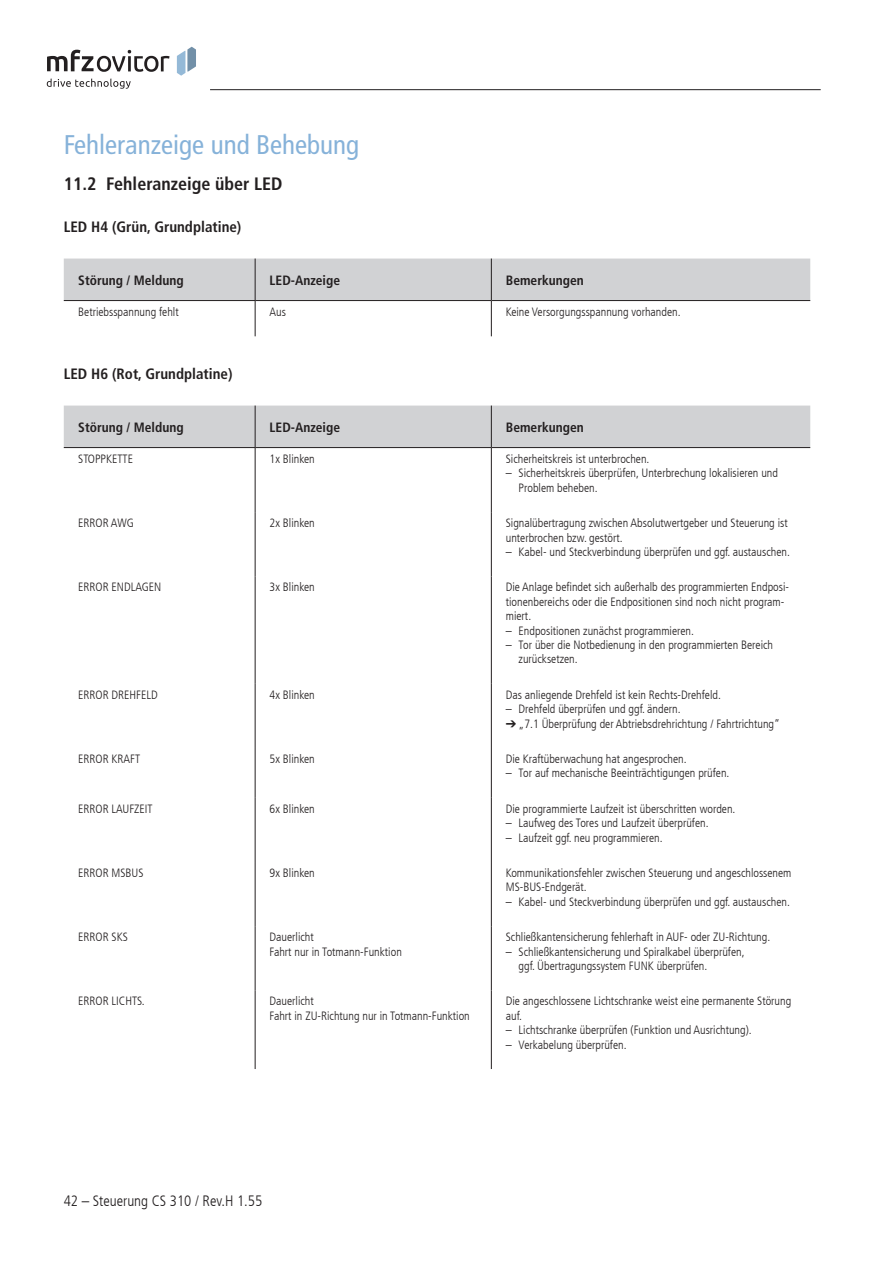
<style>
.page{position:relative;width:893px;height:1263px;background:#fff}
.page>*{position:absolute;margin:0;border:0;box-sizing:border-box;transform-origin:0 0}
.t1{font:condensed 27px "Frutiger LT Com";color:#86b2d9}
.t2{font:700 condensed 18px "Frutiger LT Com";color:#231f20}
.t3{font:700 condensed 15px "Frutiger LT Com";color:#231f20}
.t4{font:300 condensed 15px "Frutiger LT Com";color:#231f20}
.t5{font:700 condensed 13.5px "Frutiger LT Com";color:#231f20}
.t6{font:300 condensed 12px/14.4px "Frutiger LT Com";color:#231f20}
</style>
<div class="page">
<svg style="left:177px;top:47px;width:19px;height:29px"></svg>
<svg style="left:47px;top:50px;width:123px;height:22px"></svg>
<svg style="left:47px;top:79px;width:84px;height:10px"></svg>
<hr style="left:210px;top:89px;width:611px;height:1px;background:#231f20">
<div style="left:64px;top:259px;width:746px;height:41px;background:#d1d2d4"></div>
<hr style="left:255px;top:301px;width:1px;height:35px;background:#231f20">
<hr style="left:491px;top:301px;width:1px;height:35px;background:#231f20">
<hr style="left:255px;top:259px;width:1px;height:41px;background:#231f20">
<hr style="left:491px;top:259px;width:1px;height:41px;background:#231f20">
<hr style="left:64px;top:300px;width:191px;height:1px;background:#231f20">
<hr style="left:255px;top:300px;width:236px;height:1px;background:#231f20">
<hr style="left:491px;top:300px;width:319px;height:1px;background:#231f20">
<div style="left:64px;top:406px;width:746px;height:41px;background:#d1d2d4"></div>
<hr style="left:255px;top:448px;width:1px;height:64px;background:#231f20">
<hr style="left:491px;top:448px;width:1px;height:64px;background:#231f20">
<hr style="left:255px;top:512px;width:1px;height:64px;background:#231f20">
<hr style="left:491px;top:512px;width:1px;height:64px;background:#231f20">
<hr style="left:255px;top:576px;width:1px;height:108px;background:#231f20">
<hr style="left:491px;top:576px;width:1px;height:108px;background:#231f20">
<hr style="left:255px;top:684px;width:1px;height:64px;background:#231f20">
<hr style="left:491px;top:684px;width:1px;height:64px;background:#231f20">
<hr style="left:255px;top:748px;width:1px;height:50px;background:#231f20">
<hr style="left:491px;top:748px;width:1px;height:50px;background:#231f20">
<hr style="left:255px;top:798px;width:1px;height:64px;background:#231f20">
<hr style="left:491px;top:798px;width:1px;height:64px;background:#231f20">
<hr style="left:255px;top:862px;width:1px;height:64px;background:#231f20">
<hr style="left:491px;top:862px;width:1px;height:64px;background:#231f20">
<hr style="left:255px;top:926px;width:1px;height:64px;background:#231f20">
<hr style="left:491px;top:926px;width:1px;height:64px;background:#231f20">
<hr style="left:491px;top:990px;width:1px;height:79px;background:#231f20">
<hr style="left:255px;top:406px;width:1px;height:41px;background:#231f20">
<hr style="left:491px;top:406px;width:1px;height:41px;background:#231f20">
<hr style="left:64px;top:447px;width:191px;height:1px;background:#231f20">
<hr style="left:255px;top:447px;width:236px;height:1px;background:#231f20">
<hr style="left:491px;top:447px;width:319px;height:1px;background:#231f20">
<hr style="left:255px;top:990px;width:1px;height:79px;background:#231f20">
<h1 class="t1" style="left:64px;top:129px;width:297px">Fehleranzeige und Behebung</h1>
<h2 class="t2" style="left:64px;top:173px;width:220px">11.2 Fehleranzeige über LED</h2>
<p class="t3" style="left:64px;top:217px;width:179px">LED H4 (Grün, Grundplatine)</p>
<p class="t5" style="left:78px;top:272px;width:107px">Störung / Meldung</p>
<p class="t5" style="left:270px;top:272px;width:72px">LED-Anzeige</p>
<p class="t5" style="left:506px;top:272px;width:80px">Bemerkungen</p>
<p class="t6" style="left:78px;top:305px;width:102px">Betriebsspannung fehlt</p>
<p class="t6" style="left:270px;top:305px;width:18px">Aus</p>
<p class="t6" style="left:506px;top:305px;width:176px">Keine Versorgungsspannung vorhanden.</p>
<p class="t3" style="left:64px;top:364px;width:170px">LED H6 (Rot, Grundplatine)</p>
<p class="t5" style="left:78px;top:419px;width:107px">Störung / Meldung</p>
<p class="t5" style="left:270px;top:419px;width:72px">LED-Anzeige</p>
<p class="t5" style="left:506px;top:419px;width:80px">Bemerkungen</p>
<p class="t6" style="left:78px;top:452px;width:56px">STOPPKETTE</p>
<p class="t6" style="left:270px;top:452px;width:47px">1x Blinken</p>
<p class="t6" style="left:506px;top:452px;width:145px">Sicherheitskreis ist unterbrochen.</p>
<p class="t6" style="left:519px;top:466px;width:261px;text-indent:-13px">– Sicherheitskreis überprüfen, Unterbrechung lokalisieren und<br>Problem beheben.</p>
<p class="t6" style="left:78px;top:516px;width:57px">ERROR AWG</p>
<p class="t6" style="left:270px;top:516px;width:47px">2x Blinken</p>
<p class="t6" style="left:506px;top:516px;width:283px">Signalübertragung zwischen Absolutwertgeber und Steuerung ist unterbrochen bzw. gestört.</p>
<p class="t6" style="left:506px;top:545px;width:286px">– Kabel- und Steckverbindung überprüfen und ggf. austauschen.</p>
<p class="t6" style="left:78px;top:580px;width:85px">ERROR ENDLAGEN</p>
<p class="t6" style="left:270px;top:580px;width:47px">3x Blinken</p>
<p class="t6" style="left:506px;top:580px;width:285px">Die Anlage befindet sich außerhalb des programmierten Endposi&shy;tionenbereichs oder die Endpositionen sind noch nicht program&shy;miert.</p>
<p class="t6" style="left:506px;top:623px;width:190px">– Endpositionen zunächst programmieren.</p>
<p class="t6" style="left:519px;top:638px;width:256px;text-indent:-13px">– Tor über die Notbedienung in den programmierten Bereich zurücksetzen.</p>
<p class="t6" style="left:78px;top:687px;width:81px">ERROR DREHFELD</p>
<p class="t6" style="left:270px;top:687px;width:47px">4x Blinken</p>
<p class="t6" style="left:506px;top:687px;width:217px">Das anliegende Drehfeld ist kein Rechts-Drehfeld.</p>
<p class="t6" style="left:506px;top:702px;width:176px">– Drehfeld überprüfen und ggf. ändern.</p>
<p class="t6" style="left:506px;top:716px;width:276px">➔ „7.1 Überprüfung der Abtriebsdrehrichtung / Fahrtrichtung“</p>
<p class="t6" style="left:78px;top:752px;width:64px">ERROR KRAFT</p>
<p class="t6" style="left:270px;top:752px;width:47px">5x Blinken</p>
<p class="t6" style="left:506px;top:752px;width:182px">Die Kraftüberwachung hat angesprochen.</p>
<p class="t6" style="left:506px;top:766px;width:225px">– Tor auf mechanische Beeinträchtigungen prüfen.</p>
<p class="t6" style="left:78px;top:801px;width:76px">ERROR LAUFZEIT</p>
<p class="t6" style="left:270px;top:801px;width:47px">6x Blinken</p>
<p class="t6" style="left:506px;top:801px;width:231px">Die programmierte Laufzeit ist überschritten worden.</p>
<p class="t6" style="left:506px;top:816px;width:204px">– Laufweg des Tores und Laufzeit überprüfen.</p>
<p class="t6" style="left:506px;top:830px;width:158px">– Laufzeit ggf. neu programmieren.</p>
<p class="t6" style="left:78px;top:866px;width:67px">ERROR MSBUS</p>
<p class="t6" style="left:270px;top:866px;width:47px">9x Blinken</p>
<p class="t6" style="left:506px;top:866px;width:287px">Kommunikationsfehler zwischen Steuerung und angeschlossenem<br>MS-BUS-Endgerät.</p>
<p class="t6" style="left:506px;top:894px;width:286px">– Kabel- und Steckverbindung überprüfen und ggf. austauschen.</p>
<p class="t6" style="left:78px;top:930px;width:51px">ERROR SKS</p>
<p class="t6" style="left:270px;top:930px;width:134px">Dauerlicht<br>Fahrt nur in Totmann-Funktion</p>
<p class="t6" style="left:506px;top:930px;width:266px">Schließkantensicherung fehlerhaft in AUF- oder ZU-Richtung.</p>
<p class="t6" style="left:519px;top:944px;width:227px;text-indent:-13px">– Schließkantensicherung und Spiralkabel überprüfen, ggf. Übertragungssystem FUNK überprüfen.</p>
<p class="t6" style="left:78px;top:994px;width:68px">ERROR LICHTS.</p>
<p class="t6" style="left:270px;top:994px;width:202px">Dauerlicht<br>Fahrt in ZU-Richtung nur in Totmann-Funktion</p>
<p class="t6" style="left:506px;top:994px;width:287px">Die angeschlossene Lichtschranke weist eine permanente Störung auf.</p>
<p class="t6" style="left:506px;top:1023px;width:247px">– Lichtschranke überprüfen (Funktion und Ausrichtung).</p>
<p class="t6" style="left:506px;top:1037px;width:122px">– Verkabelung überprüfen.</p>
<p class="t4" style="left:65px;top:1193px;width:200px">42 – Steuerung CS 310 / Rev.H 1.55</p>
</div>
